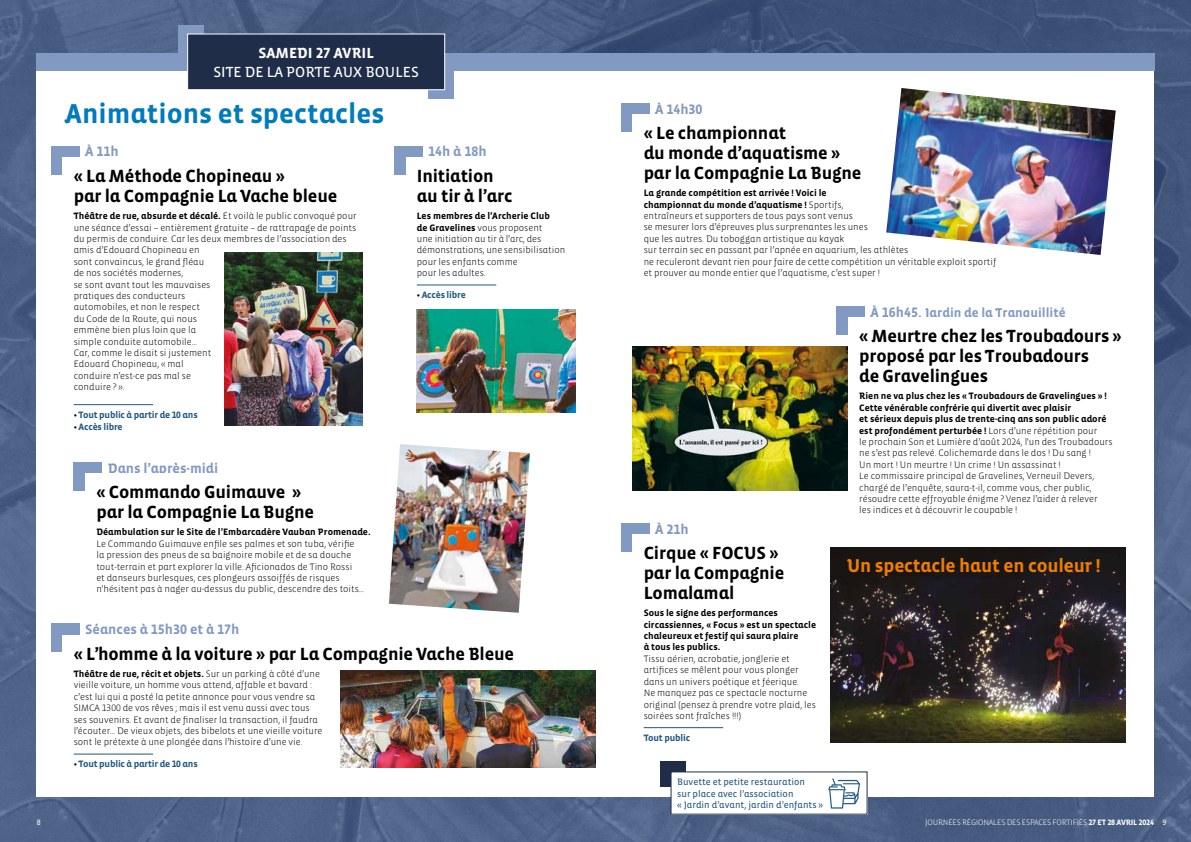
<style>
.page{position:relative;width:1191px;height:842px;background:#fff}
.page>*{position:absolute;margin:0;border:0;box-sizing:border-box;transform-origin:0 0}
.t1{font:700 28px "Vista Sans Alt";color:#007bbe}
.t2{font:700 19px "Vista Sans Alt";letter-spacing:-.01em;color:#ef7d00}
.t3{font:700 18px/20px "Vista Sans Alt";letter-spacing:-.01em;color:#000}
.t4{font:15px "Vista Sans Alt Reg";color:#fff}
.t5{font:700 15px "Vista Sans Alt";color:#fff}
.t6{font:700 14px "Vista Sans Alt";color:#829ac2}
.t7{font:700 13px "Vista Sans Alt";color:#829ac2}
.t8{font:300 9.5px/11.4px "Vista Sans Alt";color:#000}
.t9{font:700 9.5px/11.4px "Vista Sans Alt";color:#000}
.t10{font:9.5px/11.4px "Vista Sans Alt Reg";color:#225881}
.t11{font:700 9.5px "Vista Sans Alt";letter-spacing:-.02em;color:#225881}
.t12{font:300 8px "Vista Sans Alt";letter-spacing:-.02em;color:#fff}
.t13{font:8px "Vista Sans Alt Reg";color:#fff}
.s1{font-weight:700}
.s2{color:#000}
.s3{font-size:14px}
.s4{font-family:"Vista Sans Alt Reg";font-weight:400}
</style>
<div class="page">
<img style="left:0;top:0;width:1191px;height:842px">
<div style="left:37px;top:53px;width:1117px;height:744px;background:#fff"></div>
<div style="left:37px;top:53px;width:1118px;height:17px;background:#829ac2"></div>
<div style="left:51px;top:146px;width:28px;height:28px;background:#829ac2"></div>
<div style="left:621px;top:103px;width:28px;height:28px;background:#829ac2"></div>
<div style="left:836px;top:306px;width:29px;height:28px;background:#829ac2"></div>
<div style="left:621px;top:523px;width:28px;height:28px;background:#829ac2"></div>
<div style="left:394px;top:146px;width:28px;height:28px;background:#829ac2"></div>
<div style="left:51px;top:624px;width:28px;height:28px;background:#829ac2"></div>
<div style="left:74px;top:462px;width:28px;height:28px;background:#829ac2"></div>
<div style="left:62px;top:157px;width:305px;height:288px;background:#fff"></div>
<hr style="left:74px;top:404px;width:79px;height:1px;background:#225881">
<div style="left:632px;top:114px;width:450px;height:185px;background:#fff"></div>
<div style="left:848px;top:317px;width:277px;height:208px;background:#fff"></div>
<div style="left:632px;top:534px;width:493px;height:218px;background:#fff"></div>
<hr style="left:643px;top:727px;width:80px;height:1px;background:#225881">
<div style="left:405px;top:157px;width:190px;height:153px;background:#fff"></div>
<hr style="left:417px;top:285px;width:79px;height:1px;background:#225881">
<div style="left:62px;top:635px;width:505px;height:144px;background:#fff"></div>
<hr style="left:74px;top:754px;width:79px;height:1px;background:#225881">
<div style="left:85px;top:473px;width:386px;height:131px;background:#fff"></div>
<img style="left:417px;top:309px;width:158px;height:103px">
<img style="left:389px;top:444px;width:141px;height:169px">
<img style="left:340px;top:670px;width:255px;height:97px">
<img style="left:224px;top:253px;width:139px;height:173px">
<img style="left:886px;top:88px;width:229px;height:167px">
<img style="left:632px;top:346px;width:216px;height:144px">
<img style="left:830px;top:547px;width:295px;height:196px">
<div style="left:660px;top:762px;width:26px;height:25px;background:#202d49"></div>
<div style="left:671px;top:772px;width:196px;height:42px;background:#fff"></div>
<svg style="left:828px;top:778px;width:32px;height:30px"></svg>
<div style="left:179px;top:25px;width:25px;height:28px;background:#829ac2"></div>
<div style="left:428px;top:62px;width:26px;height:37px;background:#829ac2"></div>
<div style="left:187px;top:34px;width:258px;height:56px;background:#202d49;border:1px solid #fff"></div>
<h3 class="t5" style="left:258px;top:45px;width:117px">SAMEDI 27 AVRIL</h3>
<h3 class="t4" style="left:213px;top:64px;width:207px">SITE DE LA PORTE AUX BOULES</h3>
<h1 class="t1" style="left:65px;top:99px;width:320px">Animations et spectacles</h1>
<h3 class="t6" style="left:85px;top:145px;width:35px">À 11h</h3>
<h3 class="t6" style="left:428px;top:145px;width:60px">14h à 18h</h3>
<h3 class="t3" style="left:74px;top:166px;width:265px">« La Méthode Chopineau »<br>par la Compagnie La Vache bleue</h3>
<p class="t8" style="left:74px;top:211px;width:284px"><span class="s1">Théâtre de rue, absurde et décalé.</span> Et voilà le public convoqué pour une séance d’essai – entièrement gratuite – de rattrapage de points du permis de conduire. Car les deux membres de l’association des amis d’Edouard Chopineau en<br>sont convaincus, le grand fléau<br>de nos sociétés modernes,<br>se sont avant tout les mauvaises<br>pratiques des conducteurs<br>automobiles, et non le respect<br>du Code de la Route, qui nous<br>emmène bien plus loin que la<br>simple conduite automobile…<br>Car, comme le disait si justement<br>Edouard Chopineau, « mal<br>conduire n’est-ce pas mal se<br>conduire ? ».</p>
<p class="t11" style="left:74px;top:410px;width:125px"><span class="s2">•</span> Tout public à partir de 10 ans</p>
<p class="t11" style="left:74px;top:422px;width:50px"><span class="s2">•</span> Accès libre</p>
<h3 class="t6" style="left:108px;top:461px;width:112px">Dans l’après-midi</h3>
<h3 class="t3" style="left:96px;top:483px;width:219px">« Commando Guimauve » par la Compagnie La Bugne</h3>
<p class="t9" style="left:96px;top:527px;width:276px">Déambulation sur le Site de l’Embarcadère Vauban Promenade.</p>
<p class="t8" style="left:96px;top:538px;width:269px">Le Commando Guimauve enfile ses palmes et son tuba, vérifie la pression des pneus de sa baignoire mobile et de sa douche tout-terrain et part explorer la ville. Aficionados de Tino Rossi<br>et danseurs burlesques, ces plongeurs assoiffés de risques n'hésitent pas à nager au-dessus du public, descendre des toits…</p>
<h3 class="t6" style="left:85px;top:622px;width:156px">Séances à 15h30 et à 17h</h3>
<h3 class="t3" style="left:417px;top:166px;width:97px">Initiation au tir à l’arc</h3>
<p class="t8" style="left:417px;top:211px;width:150px"><span class="s1">Les membres de l’Archerie Club<br>de Gravelines</span> vous proposent<br>une initiation au tir à l’arc, des démonstrations, une sensibilisation pour les enfants comme<br>pour les adultes.</p>
<p class="t11" style="left:417px;top:290px;width:50px"><span class="s2">•</span> Accès libre</p>
<h3 class="t3" style="left:74px;top:644px;width:442px">« L’homme à la voiture » par La Compagnie Vache Bleue</h3>
<p class="t8" style="left:74px;top:668px;width:250px"><span class="s1">Théâtre de rue, récit et objets.</span> Sur un parking à côté d’une vieille voiture, un homme vous attend, affable et bavard : c’est lui qui a posté la petite annonce pour vous vendre sa SIMCA 1300 de vos rêves ; mais il est venu aussi avec tous ses souvenirs. Et avant de finaliser la transaction, il faudra l’écouter… De vieux objets, des bibelots et une vieille voiture sont le prétexte à une plongée dans l’histoire d’une vie.</p>
<p class="t11" style="left:74px;top:759px;width:125px"><span class="s2">•</span> Tout public à partir de 10 ans</p>
<h3 class="t6" style="left:655px;top:102px;width:49px">À 14h30</h3>
<h3 class="t3" style="left:643px;top:124px;width:219px">« Le championnat<br>du monde d’aquatisme » par la Compagnie La Bugne</h3>
<p class="t8" style="left:643px;top:188px;width:354px"><span class="s1">La grande compétition est arrivée ! Voici le<br>championnat du monde d’aquatisme !</span> Sportifs,<br>entraîneurs et supporters de tous pays sont venus<br>se mesurer lors d’épreuves plus surprenantes les unes<br>que les autres. Du toboggan artistique au kayak<br>sur terrain sec en passant par l’apnée en aquarium, les athlètes<br>ne reculeront devant rien pour faire de cette compétition un véritable exploit sportif et prouver au monde entier que l’aquatisme, c’est super !</p>
<h3 class="t7" style="left:870px;top:306px;width:197px"><span class="s3">À 16h45,</span> Jardin de la Tranquillité</h3>
<h3 class="t6" style="left:655px;top:522px;width:35px">À 21h</h3>
<h3 class="t3" style="left:643px;top:543px;width:142px">Cirque « FOCUS » par la Compagnie<br>Lomalamal</h3>
<p class="t9" style="left:643px;top:608px;width:174px">Sous le signe des performances circassiennes, « Focus » est un spectacle chaleureux et festif qui saura plaire<br>à tous les publics.</p>
<p class="t8" style="left:643px;top:653px;width:174px">Tissu aérien, acrobatie, jonglerie et artifices se mêlent pour vous plonger dans un univers poétique et féerique.<br>Ne manquez pas ce spectacle nocturne original (pensez à prendre votre plaid, les soirées sont fraîches !!!)</p>
<p class="t11" style="left:643px;top:733px;width:48px">Tout public</p>
<p class="t10" style="left:677px;top:776px;width:147px">Buvette et petite restauration<br>sur place avec l’association<br>« Jardin d’avant, jardin d’enfants »</p>
<h3 class="t3" style="left:859px;top:327px;width:264px">« Meurtre chez les Troubadours » proposé par les Troubadours<br>de Gravelingues</h3>
<p class="t8" style="left:859px;top:391px;width:255px"><span class="s1">Rien ne va plus chez les « Troubadours de Gravelingues » !<br>Cette vénérable confrérie qui divertit avec plaisir<br>et sérieux depuis plus de trente-cinq ans son public adoré est profondément perturbée !</span> Lors d’une répétition pour<br>le prochain Son et Lumière d’août 2024, l'un des Troubadours ne s’est pas relevé. Colichemarde dans le dos ! Du sang !<br>Un mort ! Un meurtre ! Un crime ! Un assassinat !<br>Le commissaire principal de Gravelines, Verneuil Devers, chargé de l’enquête, saura-t-il, comme vous, cher public, résoudre cette effroyable énigme ? Venez l’aider à relever<br>les indices et à découvrir le coupable !</p>
<h2 class="t2" style="left:847px;top:556px;width:255px">Un spectacle haut en couleur !</h2>
<p class="t13" style="left:37px;top:818px;width:5px">8</p>
<p class="t12" style="left:925px;top:818px;width:243px">JOURNÉES RÉGIONALES DES ESPACES FORTIFIÉS <span class="s1">27 ET 28 AVRIL 2024</span> <span class="s4">9</span></p>
</div>
